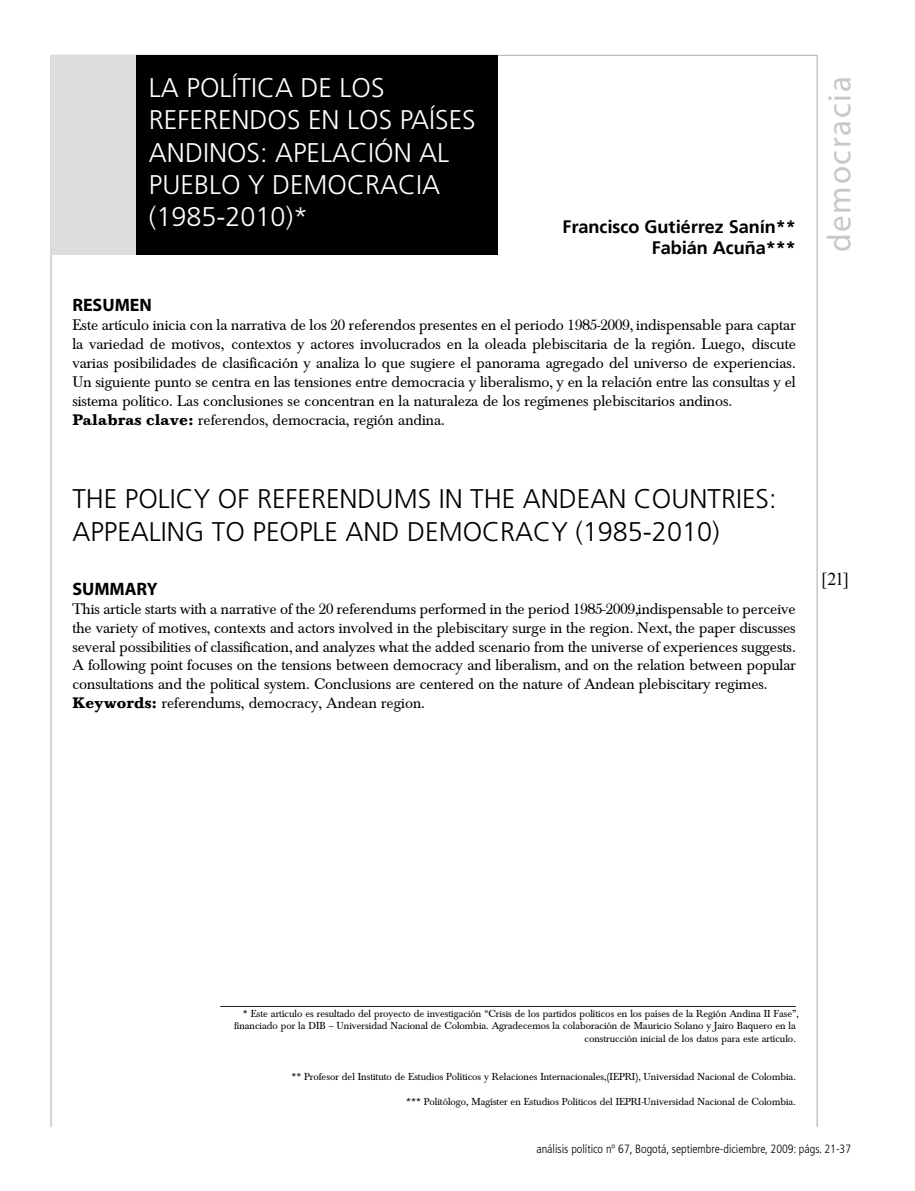
<style>
.page{position:relative;width:915px;height:1191px;background:#fff}
.page>*{position:absolute;margin:0;border:0;box-sizing:border-box;transform-origin:0 0}
.t1{font:33px "Myriad Pro";letter-spacing:.05em;color:#c6c8ca}
.t2{font:300 27px/32.4px "Frutiger LT Std";color:#fff}
.t3{font:300 27px/32.4px "Frutiger LT Std";color:#000}
.t4{font:700 18px/21.6px "Frutiger Linotype";color:#000;text-align:right}
.t5{font:700 18px "Myriad Pro";color:#000}
.t6{font:18px "Times New Roman";color:#000}
.t7{font:15.75px/18.9px "Baskerville";color:#000}
.t8{font:300 condensed 12px "Frutiger LT Std";color:#000}
.t9{font:10.5px/12.6px "Baskerville";color:#000;text-align:right}
.s1{font-weight:700}
</style>
<div class="page">
<hr style="left:51px;top:55px;width:1px;height:1072px;background:#a7a9ac">
<hr style="left:51px;top:55px;width:765px;height:1px;background:#a7a9ac">
<hr style="left:816px;top:55px;width:1px;height:1072px;background:#a7a9ac">
<div style="left:51px;top:55px;width:85px;height:200px;background:#dcddde"></div>
<div style="left:136px;top:55px;width:361px;height:200px;background:#000"></div>
<hr style="left:220px;top:1006px;width:575px;height:1px;background:#231f20">
<h2 class="t2" style="left:149px;top:72px;width:328px">LA POLÍTICA DE LOS<br>REFERENDOS EN LOS PAÍSES<br>ANDINOS: APELACIÓN AL<br>PUEBLO Y DEMOCRACIA (1985-2010)*</h2>
<p class="t4" style="left:562px;top:215px;width:235px">Francisco Gutiérrez Sanín**<br>Fabián Acuña***</p>
<p class="t5" style="left:72px;top:293px;width:81px">RESUMEN</p>
<p class="t7" style="left:72px;top:316px;width:724px">Este artículo inicia con la narrativa de los 20 referendos presentes en el periodo 1985-2009, indispensable para captar la variedad de motivos, contextos y actores involucrados en la oleada plebiscitaria de la región. Luego, discute varias posibilidades de clasificación y analiza lo que sugiere el panorama agregado del universo de experiencias.<br>Un siguiente punto se centra en las tensiones entre democracia y liberalismo, y en la relación entre las consultas y el sistema político. Las conclusiones se concentran en la naturaleza de los regímenes plebiscitarios andinos.<br><span class="s1">Palabras clave:</span> referendos, democracia, región andina.</p>
<h2 class="t3" style="left:72px;top:483px;width:705px">THE POLICY OF REFERENDUMS IN THE ANDEAN COUNTRIES:<br>APPEALING TO PEOPLE AND DEMOCRACY (1985-2010)</h2>
<p class="t5" style="left:72px;top:577px;width:87px">SUMMARY</p>
<p class="t7" style="left:72px;top:599px;width:724px">This article starts with a narrative of the 20 referendums performed in the period 1985-2009,indispensable to perceive the variety of motives, contexts and actors involved in the plebiscitary surge in the region. Next, the paper discusses several possibilities of classification, and analyzes what the added scenario from the universe of experiences suggests.<br>A following point focuses on the tensions between democracy and liberalism, and on the relation between popular consultations and the political system. Conclusions are centered on the nature of Andean plebiscitary regimes.<br><span class="s1">Keywords:</span> referendums, democracy, Andean region.</p>
<h1 class="t1" style="left:818px;top:252px;width:177px;rotate:-90deg">democracia</h1>
<p class="t6" style="left:821px;top:566px;width:29px">[21]</p>
<p class="t9" style="left:234px;top:1007px;width:566px">* Este artículo es resultado del proyecto de investigación “Crisis de los partidos políticos en los países de la Región Andina II Fase”, financiado por la DIB – Universidad Nacional de Colombia. Agradecemos la colaboración de Mauricio Solano y Jairo Baquero en la construcción inicial de los datos para este artículo.</p>
<p class="t9" style="left:291px;top:1070px;width:505px">** Profesor del Instituto de Estudios Políticos y Relaciones Internacionales,(IEPRI), Universidad Nacional de Colombia.</p>
<p class="t9" style="left:406px;top:1095px;width:391px">*** Politólogo, Magíster en Estudios Políticos del IEPRI-Universidad Nacional de Colombia.</p>
<p class="t8" style="left:536px;top:1142px;width:316px">análisis político nº 67, Bogotá, septiembre-diciembre, 2009: págs. 21-37</p>
</div>
